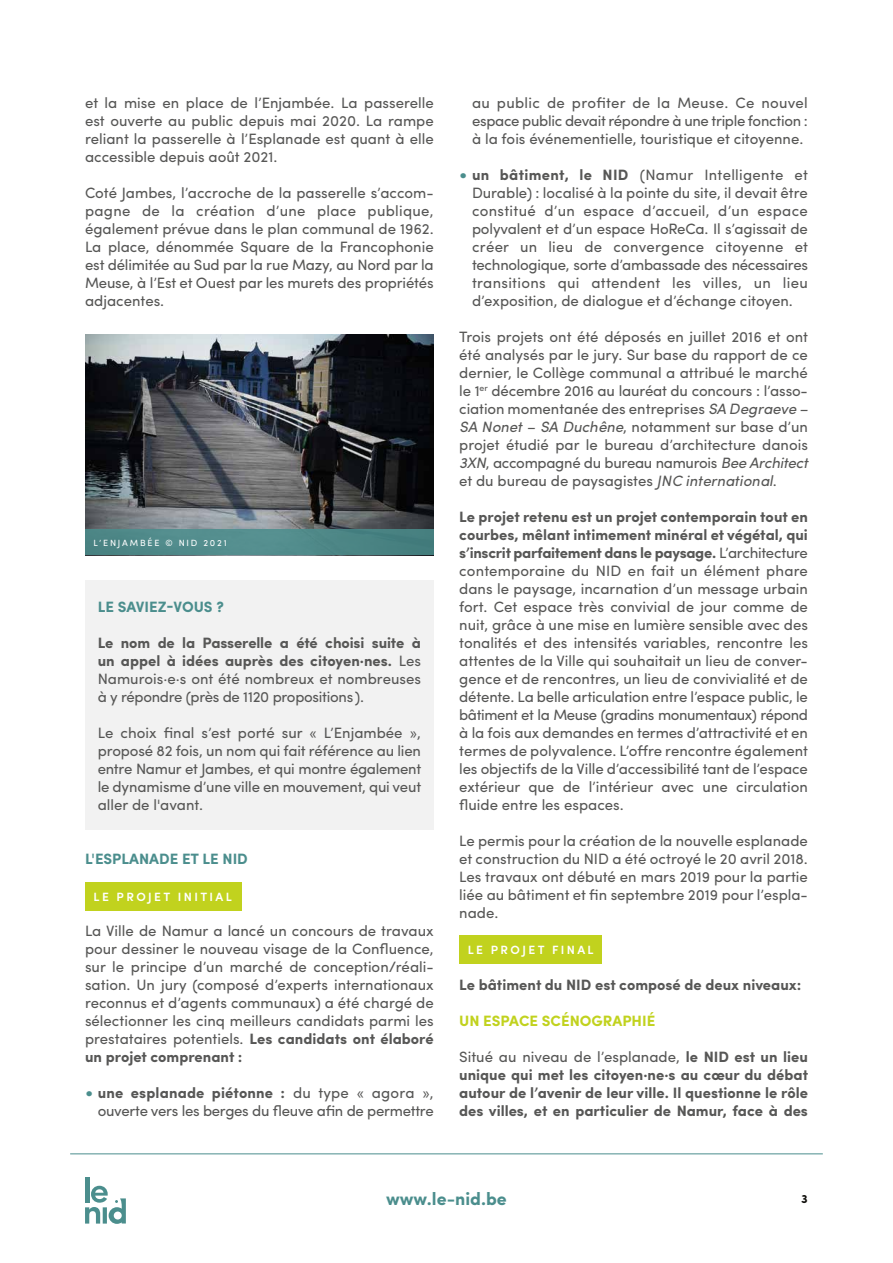
<style>
.page{position:relative;width:893px;height:1263px;background:#fff}
.page>*{position:absolute;margin:0;border:0;box-sizing:border-box;transform-origin:0 0}
.t1{font:700 18px "Sofia Pro";color:#4b8e8d}
.t2{font:15px/18px "Sofia Pro";color:#575756;text-align:justify}
.t3{font:700 15px/18px "Sofia Pro";color:#575756;text-align:justify}
.t4{font:15px/18px "Sofia Pro";letter-spacing:-.02em;color:#575756;text-align:right}
.t5{font:700 15px "Sofia Pro";color:#4b8e8d}
.t6{font:700 15px "Sofia Pro";color:#c1d21e}
.t7{font:600 12px "Sofia Pro";letter-spacing:.2em;color:#fff}
.t8{font:700 12px "Sofia Pro";color:#11100c}
.t9{font:9px "Sofia Pro";letter-spacing:.2em;color:#fff}
.s1{font-weight:700}
.s2{font-size:18px;color:#4b8e8d}
.s3{font-style:italic}
.s4{font-weight:400}
</style>
<div class="page">
<hr style="left:85px;top:1177px;width:4px;height:25px;background:#4b8e8d">
<svg style="left:85px;top:1186px;width:41px;height:38px"></svg>
<hr style="left:70px;top:1153px;width:753px;height:1px;background:#4b8e8d">
<img style="left:85px;top:335px;width:349px;height:195px">
<div style="left:85px;top:530px;width:349px;height:25px;background:#4b8e8d"></div>
<div style="left:85px;top:581px;width:349px;height:249px;background:#f2f2f2"></div>
<div style="left:85px;top:881px;width:157px;height:29px;background:#c1d21e"></div>
<div style="left:459px;top:935px;width:143px;height:29px;background:#c1d21e"></div>
<p class="t2" style="left:85px;top:93px;width:350px">et la mise en place de l’Enjambée. La passerelle est ouverte au public depuis mai 2020. La rampe reliant la passerelle à l’Esplanade est quant à elle accessible depuis août 2021.</p>
<p class="t2" style="left:85px;top:183px;width:350px">Coté Jambes, l’accroche de la passerelle s’accom&shy;pagne de la création d’une place publique, également prévue dans le plan communal de 1962.<br>La place, dénommée Square de la Francophonie est délimitée au Sud par la rue Mazy, au Nord par la Meuse, à l’Est et Ouest par les murets des propriétés adjacentes.</p>
<p class="t9" style="left:94px;top:536px;width:135px">L’ENJAMBÉE © NID 2021</p>
<p class="t5" style="left:98px;top:595px;width:127px">LE SAVIEZ-VOUS ?</p>
<p class="t2" style="left:98px;top:633px;width:325px"><span class="s1">Le nom de la Passerelle a été choisi suite à un appel à idées auprès des citoyen</span><sup>.</sup><span class="s1">nes.</span> Les Namurois.e.s ont été nombreux et nombreuses à y répondre (près de 1120 propositions).</p>
<p class="t2" style="left:98px;top:723px;width:325px">Le choix final s’est porté sur « L’Enjambée », proposé 82 fois, un nom qui fait référence au lien entre Namur et Jambes, et qui montre également le dynamisme d’une ville en mouvement, qui veut aller de l'avant.</p>
<p class="t5" style="left:85px;top:847px;width:164px">L'ESPLANADE ET LE NID</p>
<p class="t7" style="left:94px;top:887px;width:140px">LE PROJET INITIAL</p>
<p class="t2" style="left:85px;top:921px;width:350px">La Ville de Namur a lancé un concours de travaux pour dessiner le nouveau visage de la Confluence, sur le principe d’un marché de conception/réali&shy;sation. Un jury (composé d’experts internationaux reconnus et d’agents communaux) a été chargé de sélectionner les cinq meilleurs candidats parmi les prestataires potentiels. <span class="s1">Les candidats ont élaboré un projet comprenant :</span></p>
<p class="t4" style="left:85px;top:1083px;width:350px"><span class="s2">•</span> <span class="s1">une esplanade piétonne :</span> du type « agora », ouverte vers les berges du fleuve afin de permettre</p>
<p class="t2" style="left:472px;top:93px;width:337px">au public de profiter de la Meuse. Ce nouvel espace public devait répondre à une triple fonction : à la fois événementielle, touristique et citoyenne.</p>
<p class="t2" style="left:472px;top:165px;width:338px;text-indent:-13px"><span class="s2">•</span> <span class="s1">un bâtiment, le NID</span> (Namur Intelligente et Durable) : localisé à la pointe du site, il devait être constitué d’un espace d’accueil, d’un espace polyvalent et d’un espace HoReCa. Il s’agissait de créer un lieu de convergence citoyenne et technologique, sorte d’ambassade des nécessaires transitions qui attendent les villes, un lieu d’exposition, de dialogue et d’échange citoyen.</p>
<p class="t2" style="left:459px;top:327px;width:350px">Trois projets ont été déposés en juillet 2016 et ont été analysés par le jury. Sur base du rapport de ce dernier, le Collège communal a attribué le marché le 1<sup>er</sup> décembre 2016 au lauréat du concours : l’asso&shy;ciation momentanée des entreprises <span class="s3">SA Degraeve – SA Nonet – SA Duchêne</span>, notamment sur base d’un projet étudié par le bureau d’architecture danois <span class="s3">3XN</span>, accompagné du bureau namurois <span class="s3">Bee Architect </span>et du bureau de paysagistes <span class="s3">JNC international</span>.</p>
<p class="t2" style="left:459px;top:507px;width:350px"><span class="s1">Le projet retenu est un projet contemporain tout en courbes, mêlant intimement minéral et végétal, qui s’inscrit parfaitement dans le paysage.</span> L’architecture contemporaine du NID en fait un élément phare dans le paysage, incarnation d’un message urbain fort. Cet espace très convivial de jour comme de nuit, grâce à une mise en lumière sensible avec des tonalités et des intensités variables, rencontre les attentes de la Ville qui souhaitait un lieu de conver&shy;gence et de rencontres, un lieu de convivialité et de détente. La belle articulation entre l’espace public, le bâtiment et la Meuse (gradins monumentaux) répond à la fois aux demandes en termes d’attractivité et en termes de polyvalence. L’offre rencontre également les objectifs de la Ville d’accessibilité tant de l’espace extérieur que de l’intérieur avec une circulation fluide entre les espaces.</p>
<p class="t2" style="left:459px;top:831px;width:350px">Le permis pour la création de la nouvelle esplanade et construction du NID a été octroyé le 20 avril 2018.<br>Les travaux ont débuté en mars 2019 pour la partie liée au bâtiment et fin septembre 2019 pour l’espla&shy;nade.</p>
<p class="t7" style="left:468px;top:941px;width:127px">LE PROJET FINAL</p>
<p class="t3" style="left:459px;top:975px;width:344px">Le bâtiment du NID est composé de deux niveaux:</p>
<p class="t6" style="left:459px;top:1009px;width:198px">UN ESPACE SCÉNOGRAPHIÉ</p>
<p class="t3" style="left:459px;top:1047px;width:350px"><span class="s4">Situé au niveau de l’esplanade,</span> le NID est un lieu unique qui met les citoyen.ne.s au cœur du débat autour de l’avenir de leur ville. Il questionne le rôle des villes, et en particulier de Namur, face à des</p>
<p class="t1" style="left:386px;top:1185px;width:122px">www.le-nid.be</p>
<p class="t8" style="left:801px;top:1189px;width:8px">3</p>
</div>
